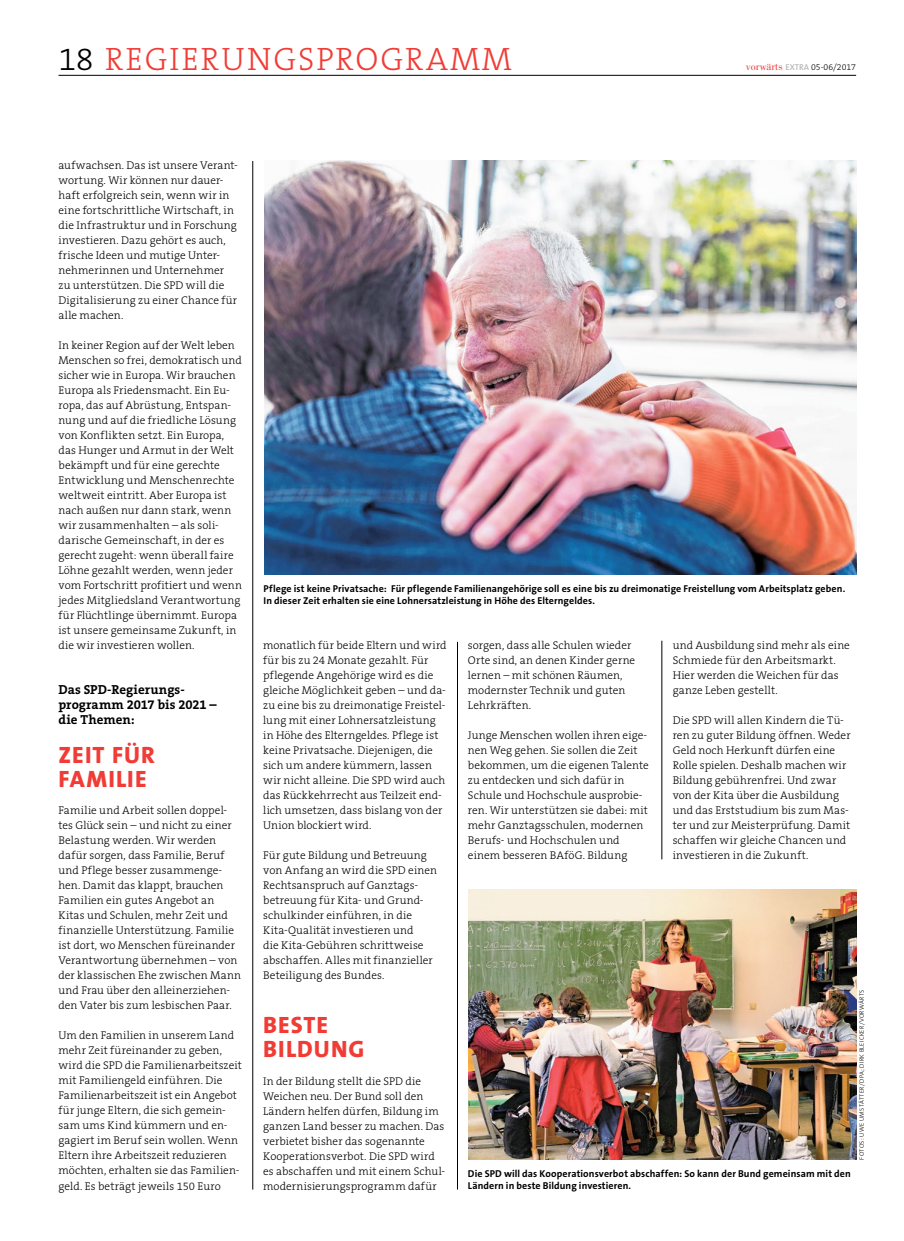
<style>
.page{position:relative;width:904px;height:1241px;background:#fff}
.page>*{position:absolute;margin:0;border:0;box-sizing:border-box;transform-origin:0 0}
.t1{font:300 32.5px "The Serif B3";letter-spacing:.06em;color:#f13c36}
.t2{font:800 23.75px/23.8px "The Sans B8";letter-spacing:.045em;color:#f13c36}
.t3{font:700 13.12px/15px "The Serif B7";color:#000}
.t4{font:300 11.25px/15px "The Serif B3";letter-spacing:.01em;color:#000}
.t5{font:700 10px/12.5px "The Sans B7";letter-spacing:.01em;color:#000}
.t6{font:300 8.75px "The Serif B3";color:#000}
.t7{font:300 6.25px "The Sans B3";letter-spacing:.04em;color:#000}
.s1{color:#000}
.s2{font-family:"Bodoni";font-weight:400;font-size:11.25px;color:#f13c36}
.s3{font-family:"The Sans B6";font-weight:600;font-size:8.5px;color:#b7b6b4}
</style>
<div class="page">
<hr style="left:252px;top:161px;width:1px;height:1028px;background:#000">
<hr style="left:58px;top:75px;width:798px;height:1px;background:#000">
<hr style="left:661px;top:640px;width:1px;height:219px;background:#000">
<hr style="left:457px;top:641px;width:1px;height:548px;background:#000">
<img style="left:264px;top:161px;width:592px;height:413px">
<img style="left:468px;top:889px;width:388px;height:270px">
<h1 class="t1" style="left:58px;top:41px;width:87px"><span class="s1">18</span> Regier</h1>
<h1 class="t1" style="left:221px;top:41px;width:73px">ungspr</h1>
<h1 class="t1" style="left:355px;top:41px;width:52px">ogramm</h1>
<p class="t6" style="left:746px;top:62px;width:112px"><span class="s2">vorwärts</span> <span class="s3">EXTRA</span> 05-06/2017</p>
<p class="t4" style="left:58px;top:158px;width:181px">aufwachsen. Das ist unsere Verant&shy;wortung. Wir können nur dauer&shy;haft erfolgreich sein, wenn wir in eine fortschrittliche Wirtschaft, in die Infrastruktur und in Forschung investieren. Dazu gehört es auch, frische Ideen und mutige Unter&shy;nehmerinnen und Unternehmer zu unterstützen. Die SPD will die<br>Digitalisierung zu einer Chance für alle machen.</p>
<p class="t4" style="left:58px;top:338px;width:185px">In keiner Region auf der Welt leben Menschen so frei, demokratisch und sicher wie in Europa. Wir brauchen Europa als Friedensmacht. Ein Eu&shy;ropa, das auf Abrüstung, Entspan&shy;nung und auf die friedliche Lösung von Konflikten setzt. Ein Europa, das Hunger und Armut in der Welt bekämpft und für eine gerechte Entwicklung und Menschenrechte weltweit eintritt. Aber Europa ist nach außen nur dann stark, wenn wir zusammenhalten – als soli&shy;darische Gemeinschaft, in der es gerecht zugeht: wenn überall faire Löhne gezahlt werden, wenn jeder vom Fortschritt profitiert und wenn jedes Mitgliedsland Verantwortung für Flüchtlinge übernimmt. Europa ist unsere gemeinsame Zukunft, in die wir investieren wollen.</p>
<p class="t3" style="left:58px;top:682px;width:160px">Das SPD-Regierungs&shy;programm 2017 bis 2021 – die Themen:</p>
<h2 class="t2" style="left:58px;top:743px;width:98px">ZEIT FÜR -FAMILIE</h2>
<p class="t4" style="left:58px;top:803px;width:184px">Familie und Arbeit sollen doppel&shy;tes Glück sein – und nicht zu einer<br>Belastung werden. Wir werden dafür sorgen, dass Familie, Beruf und Pflege besser zusammenge&shy;hen. Damit das klappt, brauchen<br>Familien ein gutes Angebot an<br>Kitas und Schulen, mehr Zeit und finanzielle Unterstützung. Familie ist dort, wo Menschen füreinander<br>Verantwortung übernehmen – von der klassischen Ehe zwischen Mann und Frau über den alleinerziehen&shy;den Vater bis zum lesbischen Paar.</p>
<p class="t4" style="left:58px;top:1028px;width:185px">Um den Familien in unserem Land mehr Zeit füreinander zu geben, wird die SPD die Familienarbeitszeit mit Familiengeld einführen. Die Familienarbeitszeit ist ein Angebot für junge Eltern, die sich gemein&shy;sam ums Kind kümmern und en&shy;gagiert im Beruf sein wollen. Wenn Eltern ihre Arbeitszeit reduzieren möchten, erhalten sie das Familien&shy;geld. Es beträgt jeweils 150 Euro</p>
<p class="t5" style="left:263px;top:582px;width:583px">Pflege ist keine Privatsache: Für pflegende Familienangehörige soll es eine bis zu dreimonatige Freistellung vom Arbeitsplatz geben.<br>In dieser Zeit erhalten sie eine Lohnersatzleistung in Höhe des Elterngeldes.</p>
<p class="t4" style="left:263px;top:638px;width:185px">monatlich für beide Eltern und wird für bis zu 24 Monate gezahlt. Für pflegende Angehörige wird es die gleiche Möglichkeit geben – und da&shy;zu eine bis zu dreimonatige Freistel&shy;lung mit einer Lohnersatzleistung in Höhe des Elterngeldes. Pflege ist keine Privatsache. Diejenigen, die sich um andere kümmern, lassen wir nicht alleine. Die SPD wird auch das Rückkehrrecht aus Teilzeit end&shy;lich umsetzen, dass bislang von der Union blockiert wird.</p>
<p class="t4" style="left:263px;top:848px;width:175px">Für gute Bildung und Betreuung von Anfang an wird die SPD einen<br>Rechtsanspruch auf Ganztags&shy;betreuung für Kita- und Grund&shy;schulkinder einführen, in die<br>Kita-Qualität investieren und<br>die Kita-Gebühren schrittweise abschaffen. Alles mit finanzieller<br>Beteiligung des Bundes.</p>
<h2 class="t2" style="left:263px;top:1013px;width:101px">BESTE<br>BILDUNG</h2>
<p class="t4" style="left:263px;top:1073px;width:183px">In der Bildung stellt die SPD die<br>Weichen neu. Der Bund soll den<br>Ländern helfen dürfen, Bildung im ganzen Land besser zu machen. Das verbietet bisher das sogenannte<br>Kooperationsverbot. Die SPD wird es abschaffen und mit einem Schul&shy;modernisierungsprogramm dafür</p>
<p class="t4" style="left:468px;top:638px;width:169px">sorgen, dass alle Schulen wieder<br>Orte sind, an denen Kinder gerne lernen – mit schönen Räumen, modernster Technik und guten<br>Lehrkräften.</p>
<p class="t4" style="left:468px;top:728px;width:182px">Junge Menschen wollen ihren eige&shy;nen Weg gehen. Sie sollen die Zeit bekommen, um die eigenen Talente zu entdecken und sich dafür in<br>Schule und Hochschule ausprobie&shy;ren. Wir unterstützen sie dabei: mit mehr Ganztagsschulen, modernen<br>Berufs- und Hochschulen und einem besseren BAföG. Bildung</p>
<p class="t4" style="left:672px;top:638px;width:179px">und Ausbildung sind mehr als eine<br>Schmiede für den Arbeitsmarkt.<br>Hier werden die Weichen für das ganze Leben gestellt.</p>
<p class="t4" style="left:672px;top:713px;width:179px">Die SPD will allen Kindern die Tü&shy;ren zu guter Bildung öffnen. Weder<br>Geld noch Herkunft dürfen eine<br>Rolle spielen. Deshalb machen wir<br>Bildung gebührenfrei. Und zwar von der Kita über die Ausbildung und das Erststudium bis zum Mas&shy;ter und zur Meisterprüfung. Damit schaffen wir gleiche Chancen und investieren in die Zukunft.</p>
<p class="t5" style="left:468px;top:1167px;width:384px">Die SPD will das Kooperationsverbot abschaffen: So kann der Bund gemeinsam mit den<br>Ländern in beste Bildung investieren.</p>
<p class="t7" style="left:858px;top:1159px;width:171px;rotate:-90deg">Fotos: Uwe Umstätter/DPA; Di rk Blei cker/vorwärts</p>
</div>
